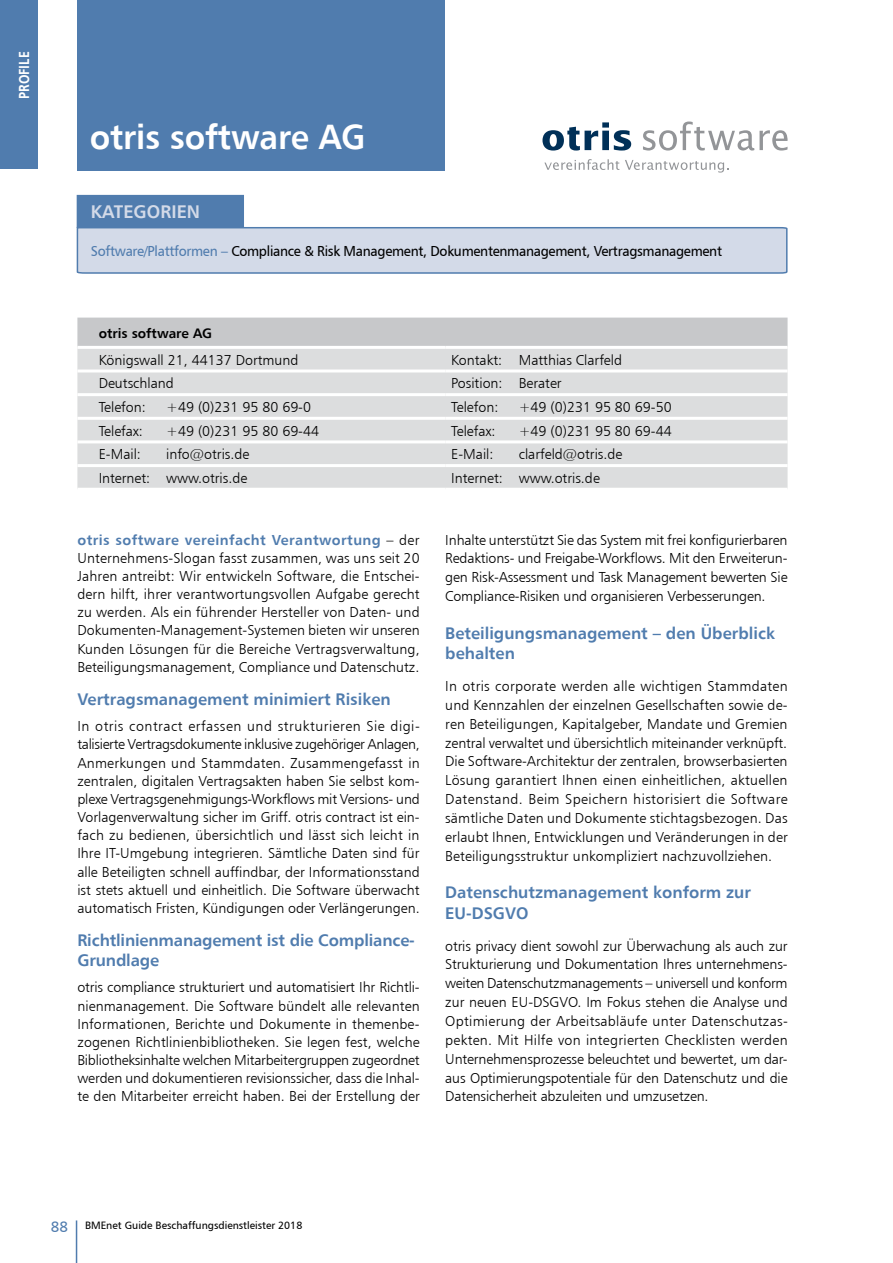
<style>
.page{position:relative;width:893px;height:1263px;background:#fff}
.page>*{position:absolute;margin:0;border:0;box-sizing:border-box;transform-origin:0 0}
.t1{font:700 34.5px "PI Frutiger";letter-spacing:-.005em;color:#fff;scale:.96 1}
.t2{font:700 18px "PI Frutiger";color:#d3dae8}
.t3{font:700 16.5px/20.7px "PI Frutiger";color:#507cae}
.t4{font:700 15px "PI Frutiger Condensed";color:#fff}
.t5{font:300 14.25px/18.1px "PI Frutiger";color:#000;text-align:justify}
.t6{font:14.25px "PI Frutiger";letter-spacing:-.02em;color:#000;scale:.96 1}
.t7{font:700 13.5px "PI Frutiger";color:#000}
.t8{font:10.5px "PI Frutiger";color:#000}
.s1{color:#507cae}
.s2{font-weight:700;color:#507cae}
.s3{font-size:15px;color:#507cae}
</style>
<div class="page">
<div style="left:0;top:0;width:38px;height:169px;background:#507cae"></div>
<hr style="left:76px;top:1220px;width:1px;height:43px;background:#507cae">
<svg style="left:542px;top:122px;width:89px;height:29px"></svg>
<svg style="left:643px;top:122px;width:145px;height:29px"></svg>
<svg style="left:544px;top:159px;width:75px;height:11px"></svg>
<svg style="left:625px;top:160px;width:103px;height:13px"></svg>
<div style="left:77px;top:0;width:368px;height:170px;background:#507cae"></div>
<div style="left:77px;top:318px;width:711px;height:28px;background:#c7c8ca"></div>
<div style="left:77px;top:349px;width:711px;height:139px;background:#dcddde"></div>
<hr style="left:77px;top:369px;width:368px;height:3px;background:#fff">
<hr style="left:445px;top:369px;width:343px;height:3px;background:#fff">
<hr style="left:77px;top:393px;width:368px;height:3px;background:#fff">
<hr style="left:445px;top:393px;width:343px;height:3px;background:#fff">
<hr style="left:77px;top:417px;width:368px;height:3px;background:#fff">
<hr style="left:445px;top:417px;width:343px;height:3px;background:#fff">
<hr style="left:77px;top:440px;width:368px;height:3px;background:#fff">
<hr style="left:445px;top:440px;width:343px;height:3px;background:#fff">
<hr style="left:77px;top:464px;width:368px;height:3px;background:#fff">
<hr style="left:445px;top:464px;width:343px;height:3px;background:#fff">
<svg style="left:76px;top:226px;width:712px;height:48px;background:#cbd4e4"></svg>
<div style="left:77px;top:196px;width:166px;height:31px;background:#507cae"></div>
<div style="left:77px;top:195px;width:167px;height:33px;border:2px solid #507cae"></div>
<p class="t4" style="left:15px;top:99px;width:49px;rotate:-90deg">PROFILE</p>
<h1 class="t1" style="left:90px;top:115px;width:289px">otris software AG</h1>
<p class="t2" style="left:91px;top:201px;width:111px">KATEGORIEN</p>
<p class="t6" style="left:91px;top:242px;width:659px"><span class="s1">Software/Plattformen –</span> Compliance &amp; Risk Management, Dokumentenmanagement, Vertragsmanagement</p>
<p class="t7" style="left:99px;top:324px;width:115px">otris software AG</p>
<p class="t5" style="left:99px;top:350px;width:201px">Königswall 21, 44137 Dortmund</p>
<p class="t5" style="left:451px;top:350px;width:172px">Kontakt: Matthias Clarfeld</p>
<p class="t5" style="left:99px;top:374px;width:77px">Deutschland</p>
<p class="t5" style="left:451px;top:374px;width:112px">Position: Berater</p>
<p class="t5" style="left:99px;top:398px;width:49px">Telefon:</p>
<p class="t5" style="left:166px;top:398px;width:146px">+49 (0)231 95 80 69-0</p>
<p class="t5" style="left:451px;top:398px;width:49px">Telefon:</p>
<p class="t5" style="left:519px;top:398px;width:154px">+49 (0)231 95 80 69-50</p>
<p class="t5" style="left:99px;top:421px;width:46px">Telefax:</p>
<p class="t5" style="left:166px;top:421px;width:154px">+49 (0)231 95 80 69-44</p>
<p class="t5" style="left:451px;top:421px;width:46px">Telefax:</p>
<p class="t5" style="left:519px;top:421px;width:154px">+49 (0)231 95 80 69-44</p>
<p class="t5" style="left:99px;top:445px;width:44px">E-Mail:</p>
<p class="t5" style="left:166px;top:445px;width:85px">info@otris.de</p>
<p class="t5" style="left:451px;top:445px;width:44px">E-Mail:</p>
<p class="t5" style="left:519px;top:445px;width:105px">clarfeld@otris.de</p>
<p class="t5" style="left:99px;top:469px;width:150px">Internet: www.otris.de</p>
<p class="t5" style="left:451px;top:469px;width:150px">Internet: www.otris.de</p>
<p class="t5" style="left:77px;top:530px;width:344px"><span class="s2">otris software vereinfacht Verantwortung</span> – der Unternehmens-Slogan fasst zusammen, was uns seit 20<br>Jahren antreibt: Wir entwickeln Software, die Entschei&shy;dern hilft, ihrer verantwortungsvollen Aufgabe gerecht zu werden. Als ein führender Hersteller von Daten- und Dokumenten-Management-Systemen bieten wir unseren Kunden Lösungen für die Bereiche Vertragsverwaltung, Beteiligungsmanagement, Compliance und Datenschutz.</p>
<p class="t3" style="left:77px;top:688px;width:315px">Vertragsmanagement minimiert Risiken</p>
<p class="t5" style="left:77px;top:717px;width:344px">In otris contract erfassen und strukturieren Sie digi&shy;talisierte Vertragsdokumente inklusive zugehöriger Anlagen, Anmerkungen und Stammdaten. Zusammengefasst in zentralen, digitalen Vertragsakten haben Sie selbst kom&shy;plexe Vertragsgenehmigungs-Workflows mit Versions- und Vorlagenverwaltung sicher im Griff. otris contract ist ein&shy;fach zu bedienen, übersichtlich und lässt sich leicht in Ihre IT-Umgebung integrieren. Sämtliche Daten sind für alle Beteiligten schnell auffindbar, der Informationsstand ist stets aktuell und einheitlich. Die Software überwacht automatisch Fristen, Kündigungen oder Verlängerungen.</p>
<p class="t3" style="left:77px;top:929px;width:339px;line-height:20px">Richtlinienmanagement ist die Compliance-<br>Grundlage</p>
<p class="t5" style="left:77px;top:978px;width:344px">otris compliance strukturiert und automatisiert Ihr Richtli&shy;nienmanagement. Die Software bündelt alle relevanten Informationen, Berichte und Dokumente in themenbe&shy;zogenen Richtlinienbibliotheken. Sie legen fest, welche Bibliotheksinhalte welchen Mitarbeitergruppen zugeordnet werden und dokumentieren revisionssicher, dass die Inhal&shy;te den Mitarbeiter erreicht haben. Bei der Erstellung der</p>
<p class="t5" style="left:445px;top:530px;width:344px;line-height:18.9px">Inhalte unterstützt Sie das System mit frei konfigurierbaren Redaktions- und Freigabe-Workflows. Mit den Erweiterun&shy;gen Risk-Assessment und Task Management bewerten Sie Compliance-Risiken und organisieren Verbesserungen.</p>
<p class="t3" style="left:445px;top:622px;width:331px">Beteiligungsmanagement – den Überblick behalten</p>
<p class="t5" style="left:445px;top:676px;width:344px;line-height:18.9px">In otris corporate werden alle wichtigen Stammdaten und Kennzahlen der einzelnen Gesellschaften sowie de&shy;ren Beteiligungen, Kapitalgeber, Mandate und Gremien zentral verwaltet und übersichtlich miteinander verknüpft.<br>Die Software-Architektur der zentralen, browserbasierten Lösung garantiert Ihnen einen einheitlichen, aktuellen Datenstand. Beim Speichern historisiert die Software sämtliche Daten und Dokumente stichtagsbezogen. Das erlaubt Ihnen, Entwicklungen und Veränderungen in der Beteiligungsstruktur unkompliziert nachzuvollziehen.</p>
<p class="t3" style="left:445px;top:882px;width:307px">Datenschutzmanagement konform zur<br>EU-DSGVO</p>
<p class="t5" style="left:445px;top:936px;width:344px;line-height:18.9px">otris privacy dient sowohl zur Überwachung als auch zur Strukturierung und Dokumentation Ihres unternehmens&shy;weiten Datenschutzmanagements – universell und konform zur neuen EU-DSGVO. Im Fokus stehen die Analyse und Optimierung der Arbeitsabläufe unter Datenschutzas&shy;pekten. Mit Hilfe von integrierten Checklisten werden Unternehmensprozesse beleuchtet und bewertet, um dar&shy;aus Optimierungspotentiale für den Datenschutz und die Datensicherheit abzuleiten und umzusetzen.</p>
<p class="t8" style="left:51px;top:1219px;width:253px"><span class="s3">88</span> BMEnet Guide Beschaffungsdienstleister 2018</p>
</div>
